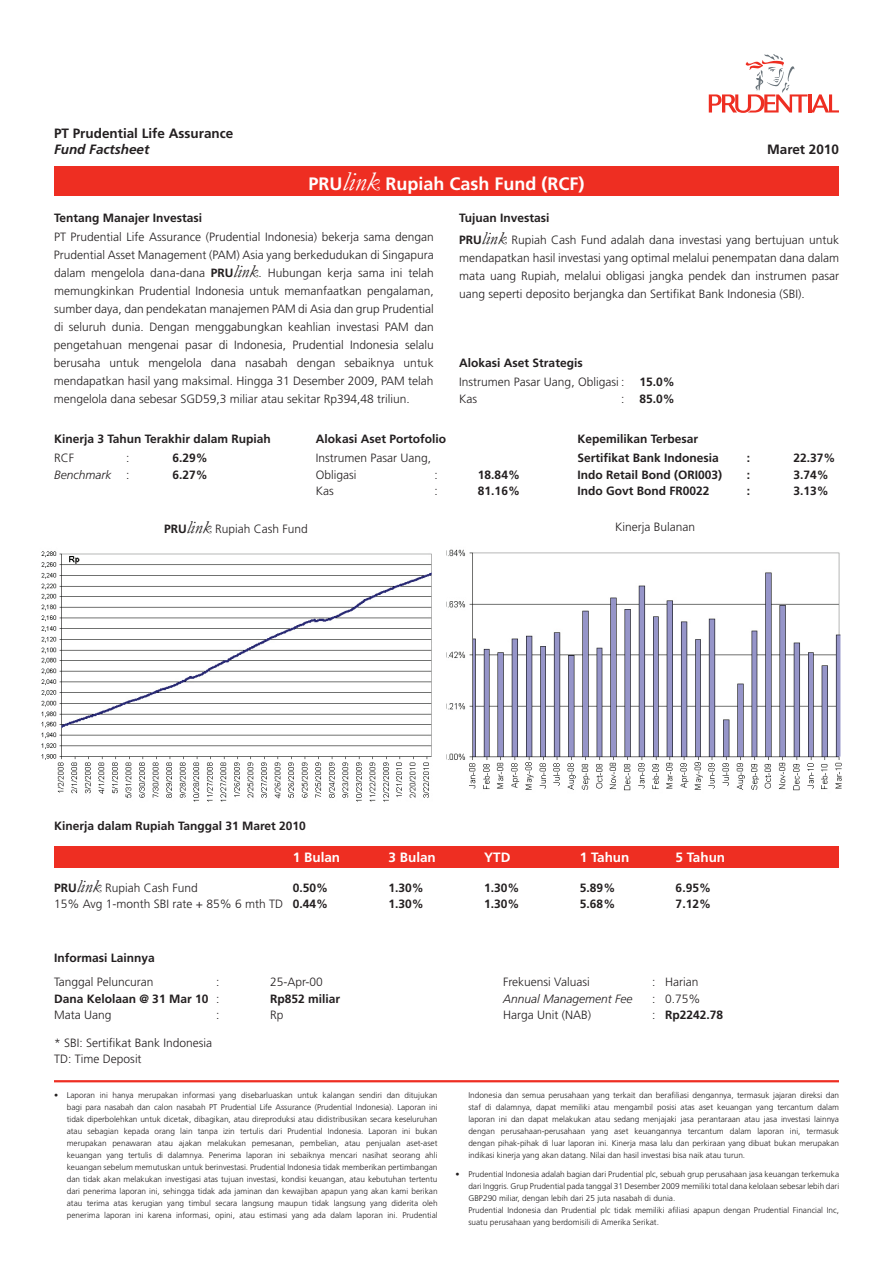
<style>
.page{position:relative;width:893px;height:1263px;background:#fff}
.page>*{position:absolute;margin:0;border:0;box-sizing:border-box;transform-origin:0 0}
.t1{font:700 18px "Frutiger";color:#fff}
.t2{font:700 13.5px "Frutiger";color:#231f20}
.t3{font:700 13.5px "Frutiger";color:#fff}
.t4{font:italic 700 13.5px "Frutiger";color:#231f20}
.t5{font:300 12px/18px "Frutiger";color:#231f20}
.t6{font:700 12px/16.5px "Frutiger";color:#231f20}
.t7{font:italic 300 12px/16.5px "Frutiger";color:#231f20;text-align:right}
.t8{font:300 8.25px/12px "Frutiger";color:#231f20;text-align:justify}
.s1{font-family:"Garamond";font-weight:400;font-style:italic;font-size:27px}
.s2{font-weight:700}
.s3{font-family:"Garamond";font-weight:400;font-style:italic;font-size:18px}
.s4{font-style:normal}
.s5{font-weight:300}
</style>
<div class="page">
<img style="left:446px;top:549px;width:396px;height:242px">
<img style="left:41px;top:551px;width:391px;height:251px">
<hr style="left:54px;top:1080px;width:785px;height:2px;background:#ee2e22">
<svg style="left:709px;top:54px;width:130px;height:59px"></svg>
<div style="left:54px;top:166px;width:785px;height:30px;background:#ee2e22"></div>
<div style="left:54px;top:846px;width:785px;height:21px;background:#ee2e22"></div>
<h2 class="t2" style="left:54px;top:125px;width:181px">PT Prudential Life Assurance</h2>
<h2 class="t4" style="left:54px;top:141px;width:97px">Fund Factsheet</h2>
<h2 class="t2" style="left:767px;top:141px;width:73px">Maret 2010</h2>
<h1 class="t1" style="left:309px;top:173px;width:277px">PRU<span class="s1">link</span> Rupiah Cash Fund (RCF)</h1>
<h3 class="t6" style="left:54px;top:209px;width:150px">Tentang Manajer Investasi</h3>
<p class="t5" style="left:54px;top:228px;width:381px;text-align:justify">PT Prudential Life Assurance (Prudential Indonesia) bekerja sama dengan Prudential Asset Management (PAM) Asia yang berkedudukan di Singapura dalam mengelola dana-dana <span class="s2">PRU</span><span class="s3">link</span>. Hubungan kerja sama ini telah memungkinkan Prudential Indonesia untuk memanfaatkan pengalaman, sumber daya, dan pendekatan manajemen PAM di Asia dan grup Prudential di seluruh dunia. Dengan menggabungkan keahlian investasi PAM dan pengetahuan mengenai pasar di Indonesia, Prudential Indonesia selalu berusaha untuk mengelola dana nasabah dengan sebaiknya untuk mendapatkan hasil yang maksimal. Hingga 31 Desember 2009, PAM telah mengelola dana sebesar SGD59,3 miliar atau sekitar Rp394,48 triliun.</p>
<h3 class="t5" style="left:459px;top:207px;width:381px;line-height:21.9px"><span class="s2">Tujuan Investasi<br>PRU</span><span class="s3">link</span> Rupiah Cash Fund adalah dana investasi yang bertujuan untuk</h3>
<h3 class="t5" style="left:459px;top:249px;width:381px;text-align:justify">mendapatkan hasil investasi yang optimal melalui penempatan dana dalam mata uang Rupiah, melalui obligasi jangka pendek dan instrumen pasar uang seperti deposito berjangka dan Sertifikat Bank Indonesia (SBI).</h3>
<h3 class="t6" style="left:459px;top:354px;width:125px">Alokasi Aset Strategis</h3>
<h3 class="t5" style="left:459px;top:374px;width:167px;line-height:16.5px">Instrumen Pasar Uang, Obligasi :<br>Kas</h3>
<h3 class="t6" style="left:640px;top:374px;width:37px">15.0%<br>85.0%</h3>
<h3 class="t5" style="left:621px;top:390px;width:5px">:</h3>
<h3 class="t6" style="left:54px;top:430px;width:218px">Kinerja 3 Tahun Terakhir dalam Rupiah</h3>
<h3 class="t6" style="left:316px;top:430px;width:132px">Alokasi Aset Portofolio</h3>
<h3 class="t6" style="left:577px;top:430px;width:122px">Kepemilikan Terbesar</h3>
<h3 class="t5" style="left:54px;top:449px;width:22px">RCF</h3>
<h3 class="t7" style="left:54px;top:450px;width:77px"><span class="s4">:<br></span>Benchmark <span class="s4">:</span></h3>
<h3 class="t6" style="left:173px;top:450px;width:37px">6.29%<br>6.27%</h3>
<h3 class="t5" style="left:316px;top:450px;width:117px;line-height:16.5px">Instrumen Pasar Uang,<br>Obligasi</h3>
<h3 class="t5" style="left:434px;top:466px;width:5px">:</h3>
<h3 class="t6" style="left:478px;top:466px;width:44px">18.84%</h3>
<h3 class="t5" style="left:316px;top:482px;width:19px">Kas</h3>
<h3 class="t5" style="left:434px;top:482px;width:5px">:</h3>
<h3 class="t6" style="left:478px;top:483px;width:44px">81.16%</h3>
<h3 class="t6" style="left:577px;top:450px;width:143px">Sertifikat Bank Indonesia</h3>
<h3 class="t6" style="left:747px;top:450px;width:5px">:</h3>
<h3 class="t6" style="left:793px;top:450px;width:44px">22.37%</h3>
<h3 class="t6" style="left:577px;top:467px;width:146px">Indo Retail Bond (ORI003)</h3>
<h3 class="t6" style="left:747px;top:467px;width:5px">:</h3>
<h3 class="t6" style="left:793px;top:467px;width:37px">3.74%</h3>
<h3 class="t6" style="left:577px;top:483px;width:134px">Indo Govt Bond FR0022</h3>
<h3 class="t6" style="left:747px;top:483px;width:5px">:</h3>
<h3 class="t6" style="left:793px;top:483px;width:37px">3.13%</h3>
<h3 class="t5" style="left:164px;top:520px;width:145px"><span class="s2">PRU</span><span class="s3">link</span> Rupiah Cash Fund</h3>
<h3 class="t5" style="left:615px;top:518px;width:82px">Kinerja Bulanan</h3>
<h3 class="t6" style="left:54px;top:817px;width:253px">Kinerja dalam Rupiah Tanggal 31 Maret 2010</h3>
<h2 class="t3" style="left:293px;top:849px;width:49px">1 Bulan</h2>
<h2 class="t3" style="left:389px;top:849px;width:49px">3 Bulan</h2>
<h2 class="t3" style="left:484px;top:849px;width:28px">YTD</h2>
<h2 class="t3" style="left:580px;top:849px;width:51px">1 Tahun</h2>
<h2 class="t3" style="left:676px;top:849px;width:51px">5 Tahun</h2>
<h3 class="t5" style="left:54px;top:879px;width:231px;line-height:16.5px"><span class="s2">PRU</span><span class="s3">link</span> Rupiah Cash Fund<br>15% Avg 1-month SBI rate + 85% 6 mth TD</h3>
<h3 class="t6" style="left:293px;top:879px;width:37px">0.50%<br>0.44%</h3>
<h3 class="t6" style="left:389px;top:879px;width:37px">1.30%<br>1.30%</h3>
<h3 class="t6" style="left:484px;top:879px;width:37px">1.30%<br>1.30%</h3>
<h3 class="t6" style="left:580px;top:879px;width:37px">5.89%<br>5.68%</h3>
<h3 class="t6" style="left:676px;top:879px;width:37px">6.95%<br>7.12%</h3>
<h3 class="t6" style="left:54px;top:949px;width:102px">Informasi Lainnya</h3>
<h3 class="t5" style="left:54px;top:973px;width:101px">Tanggal Peluncuran</h3>
<h3 class="t5" style="left:216px;top:973px;width:5px">:</h3>
<h3 class="t5" style="left:270px;top:973px;width:54px">25-Apr-00</h3>
<h3 class="t6" style="left:54px;top:990px;width:167px">Dana Kelolaan @ 31 Mar 10 <span class="s5">:</span></h3>
<h3 class="t6" style="left:270px;top:990px;width:72px">Rp852 miliar</h3>
<h3 class="t5" style="left:54px;top:1006px;width:59px">Mata Uang</h3>
<h3 class="t5" style="left:216px;top:1006px;width:5px">:</h3>
<h3 class="t5" style="left:270px;top:1006px;width:15px">Rp</h3>
<h3 class="t5" style="left:54px;top:1034px;width:160px;line-height:16.5px">* SBI: Sertifikat Bank Indonesia<br>TD: Time Deposit</h3>
<h3 class="t5" style="left:503px;top:973px;width:88px">Frekuensi Valuasi</h3>
<h3 class="t5" style="left:652px;top:973px;width:48px">: Harian</h3>
<h3 class="t7" style="left:503px;top:990px;width:131px">Annual Management Fee</h3>
<h3 class="t5" style="left:652px;top:990px;width:50px">: 0.75%</h3>
<h3 class="t5" style="left:503px;top:1006px;width:90px">Harga Unit (NAB)</h3>
<h3 class="t6" style="left:652px;top:1007px;width:73px"><span class="s5">:</span> Rp2242.78</h3>
<p class="t8" style="left:67px;top:1089px;width:372px;text-indent:-13px">• Laporan ini hanya merupakan informasi yang disebarluaskan untuk kalangan sendiri dan ditujukan bagi para nasabah dan calon nasabah PT Prudential Life Assurance (Prudential Indonesia). Laporan ini tidak diperbolehkan untuk dicetak, dibagikan, atau direproduksi atau didistribusikan secara keseluruhan atau sebagian kepada orang lain tanpa izin tertulis dari Prudential Indonesia. Laporan ini bukan merupakan penawaran atau ajakan melakukan pemesanan, pembelian, atau penjualan aset-aset keuangan yang tertulis di dalamnya. Penerima laporan ini sebaiknya mencari nasihat seorang ahli keuangan sebelum memutuskan untuk berinvestasi. Prudential Indonesia tidak memberikan pertimbangan dan tidak akan melakukan investigasi atas tujuan investasi, kondisi keuangan, atau kebutuhan tertentu dari penerima laporan ini, sehingga tidak ada jaminan dan kewajiban apapun yang akan kami berikan atau terima atas kerugian yang timbul secara langsung maupun tidak langsung yang diderita oleh penerima laporan ini karena informasi, opini, atau estimasi yang ada dalam laporan ini. Prudential</p>
<p class="t8" style="left:468px;top:1089px;width:372px">Indonesia dan semua perusahaan yang terkait dan berafiliasi dengannya, termasuk jajaran direksi dan staf di dalamnya, dapat memiliki atau mengambil posisi atas aset keuangan yang tercantum dalam laporan ini dan dapat melakukan atau sedang menjajaki jasa perantaraan atau jasa investasi lainnya dengan perusahaan-perusahaan yang aset keuangannya tercantum dalam laporan ini, termasuk dengan pihak-pihak di luar laporan ini. Kinerja masa lalu dan perkiraan yang dibuat bukan merupakan indikasi kinerja yang akan datang. Nilai dan hasil investasi bisa naik atau turun.</p>
<p class="t8" style="left:468px;top:1168px;width:372px;text-align:left;text-indent:-13px">• Prudential Indonesia adalah bagian dari Prudential plc, sebuah grup perusahaan jasa keuangan terkemuka dari Inggris. Grup Prudential pada tanggal 31 Desember 2009 memiliki total dana kelolaan sebesar lebih dari GBP290 miliar, dengan lebih dari 25 juta nasabah di dunia.<br>Prudential Indonesia dan Prudential plc tidak memiliki afiliasi apapun dengan Prudential Financial Inc, suatu perusahaan yang berdomisili di Amerika Serikat.</p>
</div>
